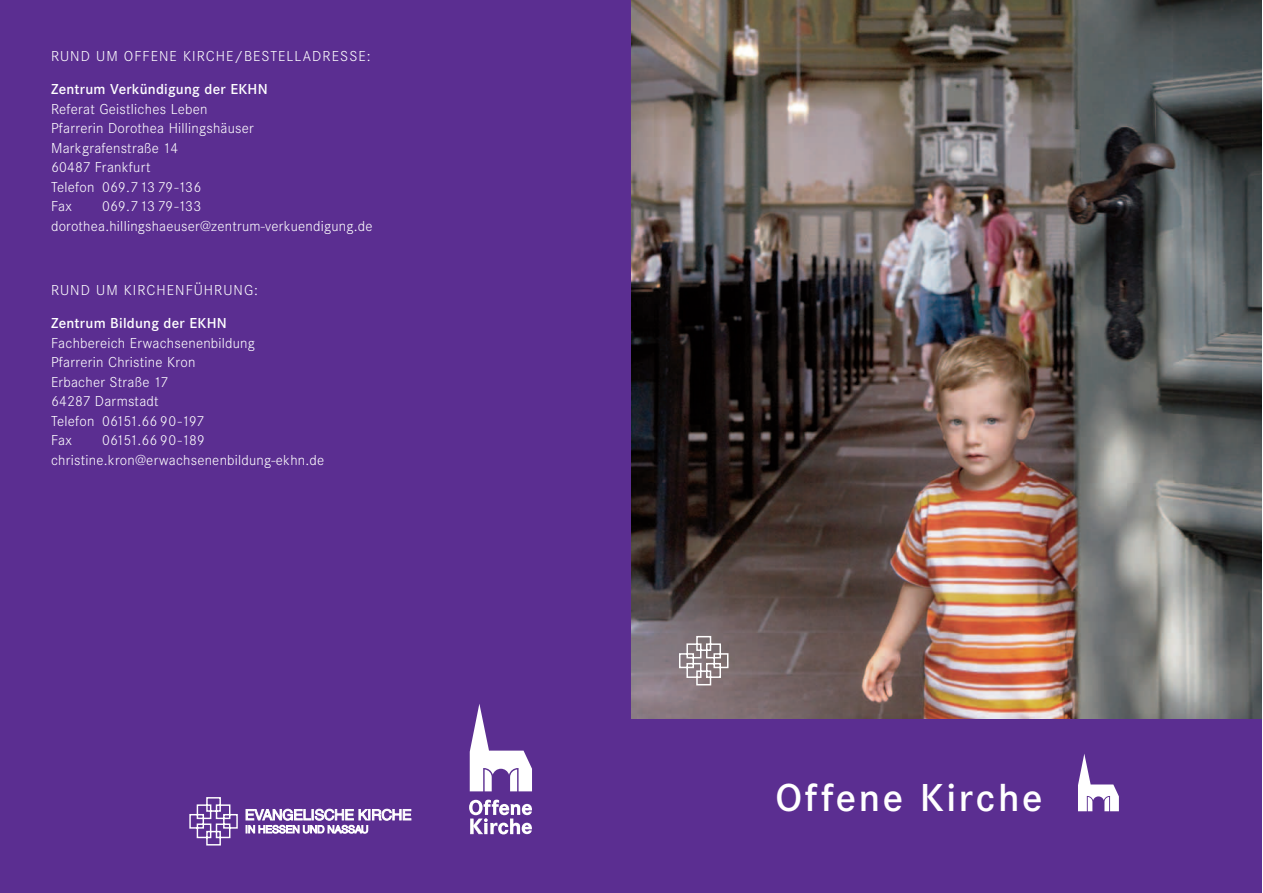
<style>
.page{position:relative;width:1263px;height:893px;background:#fff}
.page>*{position:absolute;margin:0;border:0;box-sizing:border-box;transform-origin:0 0}
.t1{font:600 40.5px "Corporate S";letter-spacing:.065em;color:#fff}
.t2{font:300 15px/19.5px "Corporate S";letter-spacing:.015em;color:#fff}
.t3{font:300 15px "Corporate S";letter-spacing:.07em;color:#fff}
.t4{font:600 15px "Corporate S";letter-spacing:.015em;color:#fff}
</style>
<div class="page">
<div style="left:0;top:0;width:631px;height:893px;background:#5b2e91"></div>
<svg style="left:470px;top:704px;width:62px;height:87px"></svg>
<svg style="left:469px;top:800px;width:63px;height:34px"></svg>
<svg style="left:189px;top:797px;width:49px;height:48px"></svg>
<svg style="left:245px;top:808px;width:167px;height:26px"></svg>
<img style="left:631px;top:0;width:631px;height:719px">
<div style="left:631px;top:719px;width:631px;height:174px;background:#5b2e91"></div>
<svg style="left:1078px;top:754px;width:41px;height:57px"></svg>
<svg style="left:679px;top:636px;width:50px;height:49px"></svg>
<p class="t3" style="left:51px;top:51px;width:321px">RUND UM OFFENE KIRCHE/BESTELLADRESSE:</p>
<p class="t4" style="left:51px;top:84px;width:218px">Zentrum Verkündigung der EKHN</p>
<p class="t2" style="left:51px;top:100px;width:204px">Referat Geistliches Leben<br>Pfarrerin Dorothea Hillingshäuser<br>Markgrafenstraße 14<br>60487 Frankfurt<br>Telefon 069.7 13 79-136<br>Fax</p>
<p class="t2" style="left:51px;top:198px;width:323px;text-indent:51px">069.7 13 79-133 dorothea.hillingshaeuser@zentrum-verkuendigung.de</p>
<p class="t3" style="left:51px;top:285px;width:209px">RUND UM KIRCHENFÜHRUNG:</p>
<p class="t4" style="left:51px;top:318px;width:177px">Zentrum Bildung der EKHN</p>
<p class="t2" style="left:51px;top:334px;width:205px">Fachbereich Erwachsenenbildung<br>Pfarrerin Christine Kron<br>Erbacher Straße 17<br>64287 Darmstadt<br>Telefon 06151.66 90-197<br>Fax</p>
<p class="t2" style="left:51px;top:432px;width:275px;text-indent:51px">06151.66 90-189 christine.kron@erwachsenenbildung-ekhn.de</p>
<h1 class="t1" style="left:775px;top:782px;width:269px">Offene Kirche</h1>
</div>
